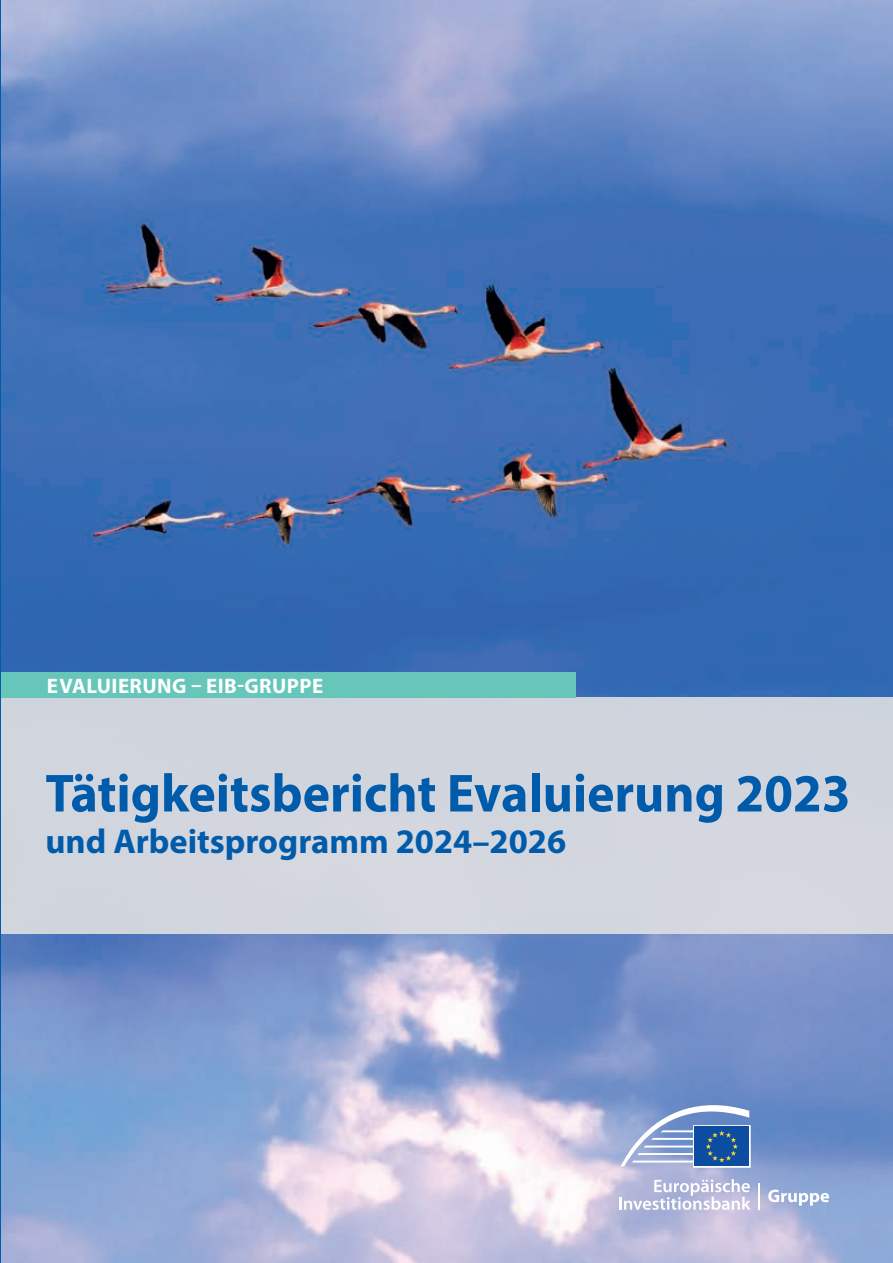
<style>
.page{position:relative;width:893px;height:1263px;background:#fff}
.page>*{position:absolute;margin:0;border:0;box-sizing:border-box;transform-origin:0 0}
.t1{font:700 54px "Myriad Pro";color:#015bab;scale:.96 1}
.t2{font:700 34.5px "Myriad Pro";color:#015bab}
.t3{font:700 21px "Myriad Pro";letter-spacing:.02em;color:#fff}
</style>
<div class="page">
<img style="left:0;top:0;width:893px;height:1263px">
<div style="left:0;top:697px;width:893px;height:236px;background:#d1d5de"></div>
<div style="left:0;top:672px;width:575px;height:25px;background:#65c6b9"></div>
<hr style="left:758px;top:1183px;width:2px;height:26px;background:#fff">
<svg style="left:620px;top:1105px;width:131px;height:63px;background:#7c9ac9"></svg>
<svg style="left:619px;top:1179px;width:132px;height:31px"></svg>
<svg style="left:768px;top:1189px;width:61px;height:16px"></svg>
<p class="t3" style="left:47px;top:672px;width:278px">EVALUIERUNG – EIB-GRUPPE</p>
<p class="t1" style="left:45px;top:758px;width:840px">Tätigkeitsbericht Evaluierung 2023</p>
<p class="t2" style="left:45px;top:819px;width:522px">und Arbeitsprogramm 2024–2026</p>
</div>
